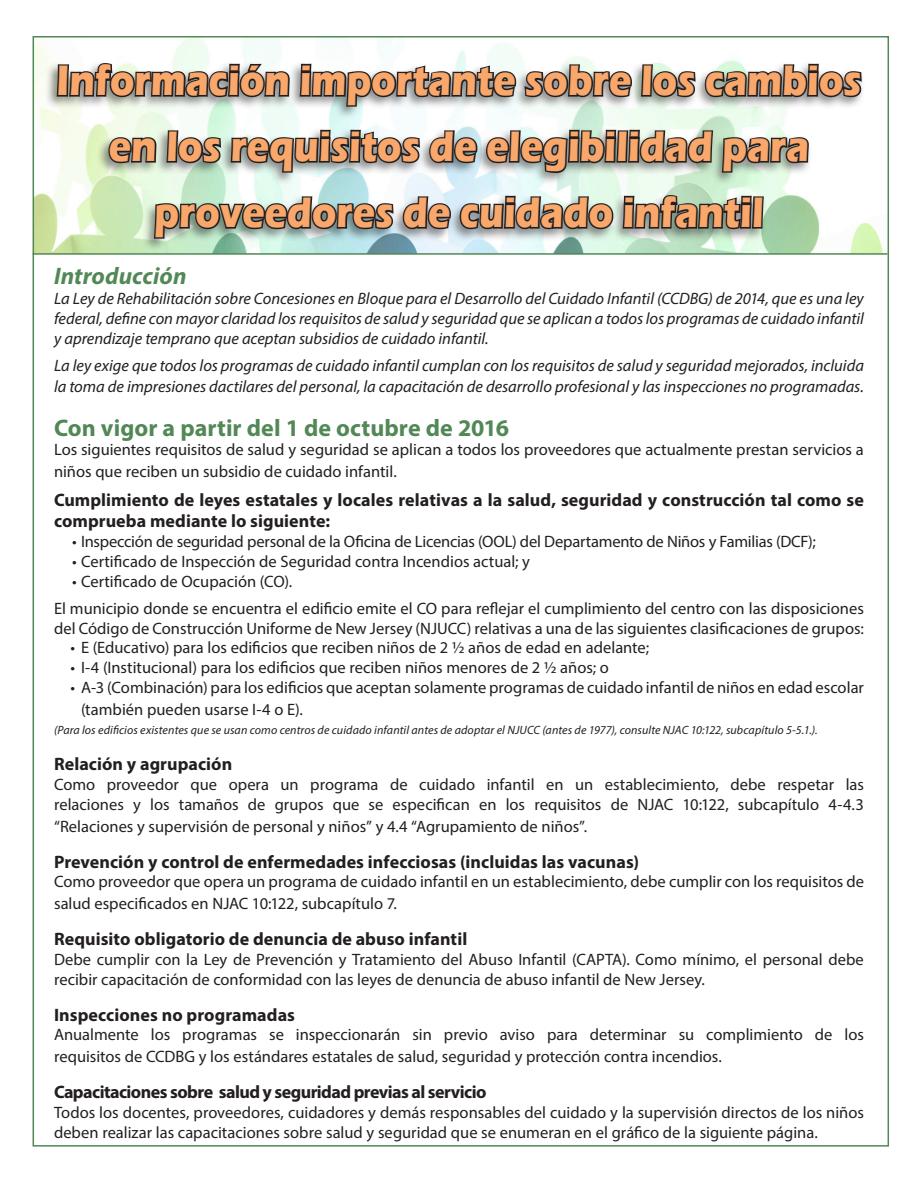
<style>
.page{position:relative;width:918px;height:1188px;background:#fff}
.page>*{position:absolute;margin:0;border:0;box-sizing:border-box;transform-origin:0 0}
.t1{font:700 43.8px/66px "Eras ITC";letter-spacing:.005em;color:#f9a76a;text-align:center;scale:.85 1}
.t2{font:700 24px "Myriad Pro";color:#528856}
.t3{font:italic 700 24px "Myriad Pro";letter-spacing:.005em;color:#528856}
.t4{font:700 18px/21.6px "Myriad Pro";letter-spacing:.005em;color:#231f20}
.t5{font:700 18px "Myriad Pro";letter-spacing:-.03em;color:#231f20}
.t6{font:16.5px/21.6px "Myriad Pro";color:#231f20}
.t7{font:italic 16.5px/19.8px "Myriad Pro";color:#231f20;text-align:justify}
.t8{font:italic 12px "Myriad Pro";letter-spacing:.01em;color:#231f20}
</style>
<div class="page">
<img style="left:36px;top:41px;width:847px;height:212px">
<hr style="left:33px;top:253px;width:855px;height:2px;background:#528856">
<svg style="left:55px;top:39px;width:809px;height:216px"></svg>
<p class="t1" style="left:56px;top:48px;width:949px">Información importante sobre los cambios en los requisitos de elegibilidad para proveedores de cuidado infantil</p>
<p class="t3" style="left:54px;top:261px;width:134px">Introducción</p>
<p class="t7" style="left:54px;top:289px;width:812px">La Ley de Rehabilitación sobre Concesiones en Bloque para el Desarrollo del Cuidado Infantil (CCDBG) de 2014, que es una ley federal, define con mayor claridad los requisitos de salud y seguridad que se aplican a todos los programas de cuidado infantil y aprendizaje temprano que aceptan subsidios de cuidado infantil.</p>
<p class="t7" style="left:54px;top:354px;width:811px;line-height:21.6px">La ley exige que todos los programas de cuidado infantil cumplan con los requisitos de salud y seguridad mejorados, incluida la toma de impresiones dactilares del personal, la capacitación de desarrollo profesional y las inspecciones no programadas.</p>
<p class="t2" style="left:54px;top:412px;width:457px">Con vigor a partir del 1 de octubre de 2016</p>
<p class="t6" style="left:54px;top:439px;width:811px">Los siguientes requisitos de salud y seguridad se aplican a todos los proveedores que actualmente prestan servicios a niños que reciben un subsidio de cuidado infantil.</p>
<p class="t4" style="left:54px;top:488px;width:811px">Cumplimiento de leyes estatales y locales relativas a la salud, seguridad y construcción tal como se comprueba mediante lo siguiente:</p>
<p class="t6" style="left:72px;top:531px;width:745px">• Inspección de seguridad personal de la Oficina de Licencias (OOL) del Departamento de Niños y Familias (DCF);</p>
<p class="t6" style="left:72px;top:550px;width:459px">• Certificado de Inspección de Seguridad contra Incendios actual; y</p>
<p class="t6" style="left:72px;top:570px;width:222px">• Certificado de Ocupación (CO).</p>
<p class="t6" style="left:54px;top:598px;width:812px;line-height:19.8px">El municipio donde se encuentra el edificio emite el CO para reflejar el cumplimiento del centro con las disposiciones del Código de Construcción Uniforme de New Jersey (NJUCC) relativas a una de las siguientes clasificaciones de grupos:</p>
<p class="t6" style="left:70px;top:637px;width:580px">• E (Educativo) para los edificios que reciben niños de 2 ½ años de edad en adelante;</p>
<p class="t6" style="left:70px;top:657px;width:540px">• I-4 (Institucional) para los edificios que reciben niños menores de 2 ½ años; o</p>
<p class="t6" style="left:81px;top:676px;width:784px;text-indent:-10px">• A-3 (Combinación) para los edificios que aceptan solamente programas de cuidado infantil de niños en edad escolar (también pueden usarse I-4 o E).</p>
<p class="t8" style="left:54px;top:723px;width:765px">(Para los edificios existentes que se usan como centros de cuidado infantil antes de adoptar el NJUCC (antes de 1977), consulte NJAC 10:122, subcapítulo 5-5.1.).</p>
<p class="t4" style="left:54px;top:753px;width:180px">Relación y agrupación</p>
<p class="t6" style="left:54px;top:775px;width:812px;line-height:19.8px">Como proveedor que opera un programa de cuidado infantil en un establecimiento, debe respetar las relaciones y los tamaños de grupos que se especifican en los requisitos de NJAC 10:122, subcapítulo 4-4.3</p>
<p class="t6" style="left:54px;top:815px;width:535px">“Relaciones y supervisión de personal y niños” y 4.4 “Agrupamiento de niños”.</p>
<p class="t4" style="left:54px;top:850px;width:587px">Prevención y control de enfermedades infecciosas (incluidas las vacunas)</p>
<p class="t6" style="left:54px;top:871px;width:812px">Como proveedor que opera un programa de cuidado infantil en un establecimiento, debe cumplir con los requisitos de salud especificados en NJAC 10:122, subcapítulo 7.</p>
<p class="t4" style="left:54px;top:928px;width:415px">Requisito obligatorio de denuncia de abuso infantil</p>
<p class="t6" style="left:54px;top:949px;width:811px;line-height:19.8px">Debe cumplir con la Ley de Prevención y Tratamiento del Abuso Infantil (CAPTA). Como mínimo, el personal debe recibir capacitación de conformidad con las leyes de denuncia de abuso infantil de New Jersey.</p>
<p class="t4" style="left:54px;top:1003px;width:243px">Inspecciones no programadas</p>
<p class="t6" style="left:54px;top:1024px;width:811px">Anualmente los programas se inspeccionarán sin previo aviso para determinar su complimiento de los requisitos de CCDBG y los estándares estatales de salud, seguridad y protección contra incendios.</p>
<p class="t5" style="left:54px;top:1080px;width:434px">Capacitaciones sobre salud y seguridad previas al servicio</p>
<p class="t6" style="left:54px;top:1102px;width:812px;line-height:19.8px">Todos los docentes, proveedores, cuidadores y demás responsables del cuidado y la supervisión directos de los niños deben realizar las capacitaciones sobre salud y seguridad que se enumeran en el gráfico de la siguiente página.</p>
</div>
